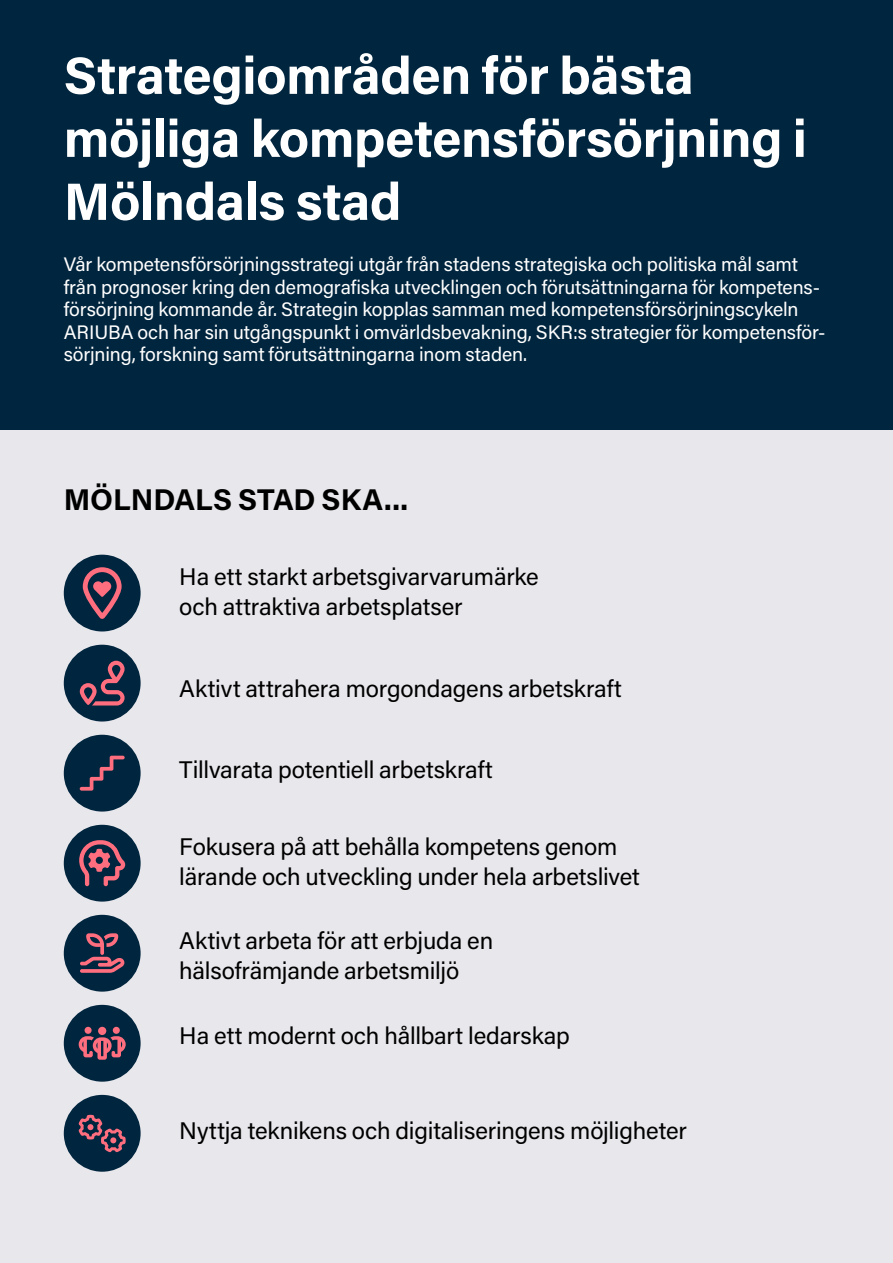
<style>
.page{position:relative;width:893px;height:1263px;background:#fff}
.page>*{position:absolute;margin:0;border:0;box-sizing:border-box;transform-origin:0 0}
.t1{font:700 52.5px/63px "Acumin Pro";letter-spacing:-.01em;color:#fff}
.t2{font:700 30px "Acumin Pro";color:#000}
.t3{font:24px/30px "Acumin Pro";letter-spacing:-.005em;color:#000}
.t4{font:19.5px/22.5px "Acumin Pro";letter-spacing:-.005em;color:#fff}
</style>
<div class="page">
<div style="left:0;top:0;width:893px;height:431px;background:#00253e"></div>
<div style="left:0;top:431px;width:893px;height:832px;background:#e7e7ec"></div>
<div style="left:64px;top:555px;width:77px;height:76px;background:#00253e;border-radius:50%"></div>
<svg style="left:83px;top:567px;width:39px;height:52px"></svg>
<div style="left:64px;top:645px;width:77px;height:76px;background:#00253e;border-radius:50%"></div>
<svg style="left:80px;top:661px;width:45px;height:44px"></svg>
<div style="left:64px;top:735px;width:77px;height:76px;background:#00253e;border-radius:50%"></div>
<svg style="left:80px;top:756px;width:45px;height:35px"></svg>
<div style="left:64px;top:825px;width:77px;height:76px;background:#00253e;border-radius:50%"></div>
<svg style="left:79px;top:840px;width:46px;height:46px"></svg>
<div style="left:64px;top:1095px;width:77px;height:77px;background:#00253e;border-radius:50%"></div>
<svg style="left:79px;top:1115px;width:47px;height:37px"></svg>
<div style="left:64px;top:1005px;width:77px;height:77px;background:#00253e;border-radius:50%"></div>
<svg style="left:79px;top:1027px;width:47px;height:33px"></svg>
<div style="left:64px;top:915px;width:77px;height:77px;background:#00253e;border-radius:50%"></div>
<svg style="left:80px;top:933px;width:44px;height:40px"></svg>
<h1 class="t1" style="left:64px;top:42px;width:745px">Strategiområden för bästa möjliga kompetensförsörjning i<br>Mölndals stad</h1>
<p class="t4" style="left:64px;top:252px;width:763px">Vår kompetensförsörjningsstrategi utgår från stadens strategiska och politiska mål samt från prognoser kring den demografiska utvecklingen och förutsättningarna för kompetens&shy;försörjning kommande år. Strategin kopplas samman med kompetensförsörjningscykeln ARIUBA och har sin utgångspunkt i omvärldsbevakning, SKR:s strategier för kompetensför&shy;sörjning, forskning samt förutsättningarna inom staden.</p>
<h2 class="t2" style="left:64px;top:479px;width:346px">MÖLNDALS STAD SKA...</h2>
<p class="t3" style="left:179px;top:561px;width:361px">Ha ett starkt arbetsgivarvarumärke och attraktiva arbetsplatser</p>
<p class="t3" style="left:179px;top:672px;width:444px">Aktivt attrahera morgondagens arbetskraft</p>
<p class="t3" style="left:179px;top:754px;width:315px">Tillvarata potentiell arbetskraft</p>
<p class="t3" style="left:179px;top:831px;width:462px">Fokusera på att behålla kompetens genom lärande och utveckling under hela arbetslivet</p>
<p class="t3" style="left:179px;top:924px;width:315px">Aktivt arbeta för att erbjuda en hälsofrämjande arbetsmiljö</p>
<p class="t3" style="left:179px;top:1019px;width:392px">Ha ett modernt och hållbart ledarskap</p>
<p class="t3" style="left:179px;top:1114px;width:509px">Nyttja teknikens och digitaliseringens möjligheter</p>
</div>
